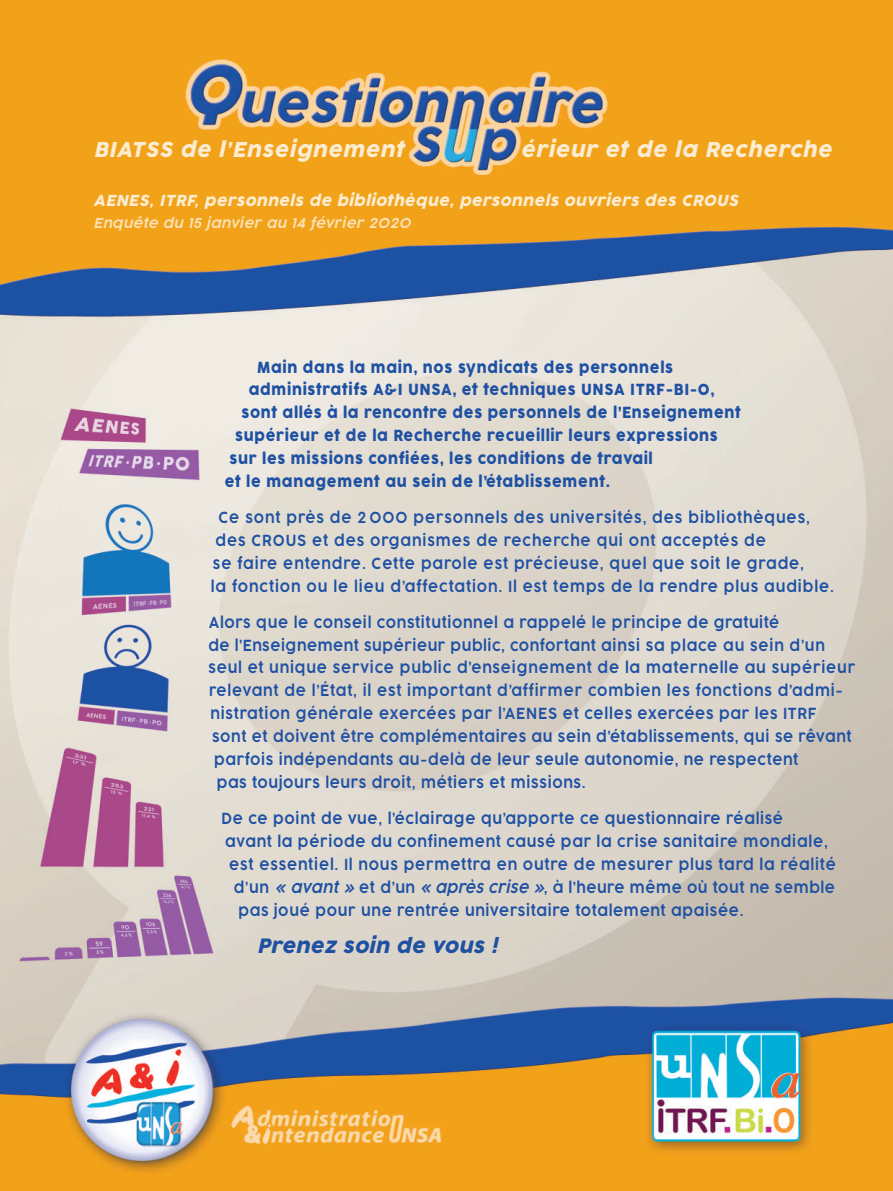
<style>
.page{position:relative;width:893px;height:1191px;background:#fff}
.page>*{position:absolute;margin:0;border:0;box-sizing:border-box;transform-origin:0 0}
.t1{font:italic 20.25px "Cocogoose Pro";letter-spacing:.035em;color:rgb(255 255 255/.8)}
.t2{font:italic 19.5px "Cocogoose Pro";letter-spacing:.015em;color:#1f51a3}
.t3{font:300 15.75px/23px "Cocogoose Pro";letter-spacing:.05em;color:#1f51a3;scale:.92 1}
.t4{font:15.75px "Cocogoose Pro";letter-spacing:.045em;color:#1f51a3;scale:.92 1}
.t5{font:italic 15px "Cocogoose Pro";letter-spacing:.025em;color:rgb(255 255 255/.8)}
.t6{font:italic 300 13.5px "Cocogoose Pro";letter-spacing:.025em;color:rgb(255 255 255/.7)}
.s1{font-style:italic}
</style>
<div class="page">
<img style="left:0;top:0;width:893px;height:1190px">
<p class="t1" style="left:94px;top:140px;width:312px">BIATSS de l’Enseignement</p>
<p class="t1" style="left:520px;top:140px;width:313px">érieur et de la Recherche</p>
<p class="t5" style="left:94px;top:193px;width:646px">AENES, ITRF, personnels de bibliothèque, personnels ouvriers des CROUS</p>
<p class="t6" style="left:94px;top:215px;width:318px">Enquête du 15 janvier au 14 février 2020</p>
<p class="t4" style="left:257px;top:360px;width:454px">Main dans la main, nos syndicats des personnels</p>
<p class="t4" style="left:249px;top:383px;width:508px">administratifs A&amp;I UNSA, et techniques UNSA ITRF-BI-O,</p>
<p class="t4" style="left:241px;top:406px;width:545px">sont allés à la rencontre des personnels de l’Enseignement</p>
<p class="t4" style="left:235px;top:429px;width:526px">supérieur et de la Recherche recueillir leurs expressions</p>
<p class="t4" style="left:230px;top:452px;width:462px">sur les missions confiées, les conditions de travail</p>
<p class="t4" style="left:225px;top:475px;width:420px">et le management au sein de l’établissement.</p>
<p class="t3" style="left:211px;top:507px;width:679px;text-indent:8px">Ce sont près de 2 000 personnels des universités, des bibliothèques, des CROUS et des organismes de recherche qui ont acceptés de<br>se faire entendre. Cette parole est précieuse, quel que soit le grade,<br>la fonction ou le lieu d’affectation. Il est temps de la rendre plus audible.</p>
<p class="t3" style="left:209px;top:611px;width:622px">Alors que le conseil constitutionnel a rappelé le principe de gratuité</p>
<p class="t3" style="left:208px;top:634px;width:672px">de l’Enseignement supérieur public, confortant ainsi sa place au sein d’un</p>
<p class="t3" style="left:208px;top:657px;width:705px">seul et unique service public d’enseignement de la maternelle au supérieur</p>
<p class="t3" style="left:209px;top:680px;width:690px">relevant de l’État, il est important d’affirmer combien les fonctions d’admi-</p>
<p class="t3" style="left:210px;top:703px;width:660px">nistration générale exercées par l’AENES et celles exercées par les ITRF</p>
<p class="t3" style="left:212px;top:726px;width:697px">sont et doivent être complémentaires au sein d’établissements, qui se rêvant</p>
<p class="t3" style="left:214px;top:749px;width:637px">parfois indépendants au-delà de leur seule autonomie, ne respectent</p>
<p class="t3" style="left:217px;top:772px;width:402px">pas toujours leurs droit, métiers et missions.</p>
<p class="t3" style="left:222px;top:808px;width:612px">De ce point de vue, l’éclairage qu’apporte ce questionnaire réalisé</p>
<p class="t3" style="left:225px;top:831px;width:657px">avant la période du confinement causé par la crise sanitaire mondiale,</p>
<p class="t3" style="left:229px;top:853px;width:661px">est essentiel. Il nous permettra en outre de mesurer plus tard la réalité</p>
<p class="t3" style="left:234px;top:876px;width:655px">d’un <span class="s1">« avant »</span> et d’un <span class="s1">« après crise »</span>, à l’heure même où tout ne semble</p>
<p class="t3" style="left:239px;top:899px;width:551px">pas joué pour une rentrée universitaire totalement apaisée.</p>
<p class="t2" style="left:257px;top:936px;width:242px">Prenez soin de vous !</p>
</div>
